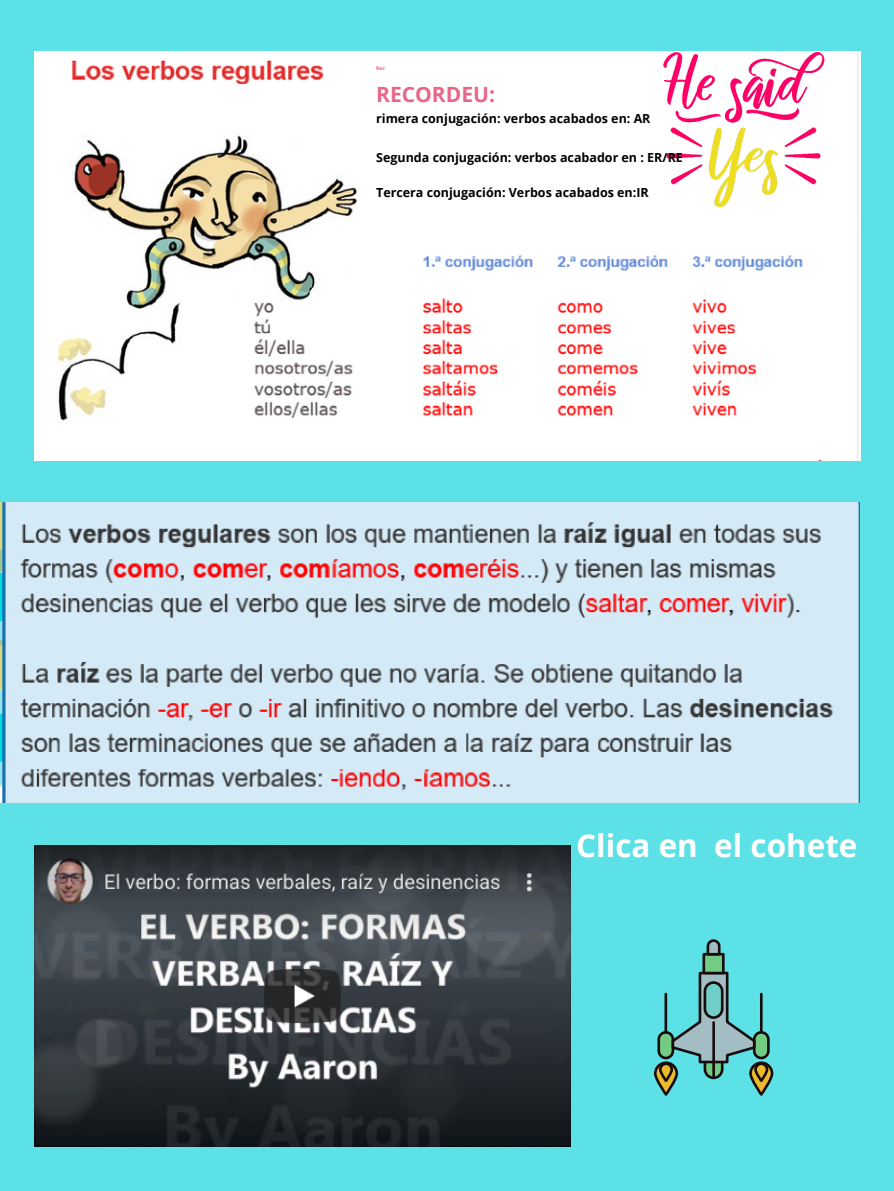
<style>
.page{position:relative;width:894px;height:1191px;background:#fff}
.page>*{position:absolute;margin:0;border:0;box-sizing:border-box;transform-origin:0 0}
.t1{font:700 31.35px "Open Sans";color:#fff}
.t2{font:700 21px "Open Sans";color:#ea6687}
.t3{font:700 12.45px "Open Sans";color:#000}
.t4{font:700 5.1px "Open Sans";color:#ea6687}
</style>
<div class="page">
<div style="left:0;top:0;width:893px;height:1190px;background:#5ce1e6"></div>
<img style="left:34px;top:51px;width:825px;height:409px">
<img style="left:663px;top:51px;width:161px;height:156px">
<img style="left:0;top:503px;width:859px;height:299px">
<div style="left:704px;top:1040px;width:18px;height:37px;background:#73cc83;border-radius:9px"></div>
<div style="left:703px;top:1039px;width:20px;height:40px;border:3px solid #180c0c;border-radius:9px"></div>
<div style="left:658px;top:1032px;width:14px;height:25px;background:#73cc83;border-radius:7px"></div>
<div style="left:657px;top:1030px;width:17px;height:29px;border:3px solid #180c0c;border-radius:7px"></div>
<div style="left:754px;top:1032px;width:14px;height:25px;background:#73cc83;border-radius:7px"></div>
<div style="left:752px;top:1030px;width:17px;height:29px;border:3px solid #180c0c;border-radius:7px"></div>
<svg style="left:670px;top:970px;width:87px;height:94px"></svg>
<hr style="left:712px;top:1022px;width:2px;height:55px;background:#180c0c">
<div style="left:703px;top:954px;width:20px;height:18px;background:#73cc83"></div>
<div style="left:702px;top:952px;width:22px;height:22px;border:3px solid #180c0c"></div>
<div style="left:704px;top:982px;width:18px;height:35px;background:#6fcec8;border-radius:9px"></div>
<div style="left:703px;top:981px;width:20px;height:37px;border:3px solid #180c0c;border-radius:9px"></div>
<svg style="left:705px;top:939px;width:16px;height:17px"></svg>
<hr style="left:759px;top:993px;width:3px;height:39px;background:#180c0c">
<hr style="left:664px;top:993px;width:3px;height:39px;background:#180c0c">
<svg style="left:655px;top:1062px;width:21px;height:32px"></svg>
<div style="left:653px;top:1061px;width:25px;height:34px;border:3px solid #180c0c;border-radius:11px"></div>
<div style="left:658px;top:1062px;width:15px;height:19px;border:3px solid #180c0c;border-radius:6px"></div>
<svg style="left:750px;top:1062px;width:21px;height:32px"></svg>
<div style="left:749px;top:1061px;width:24px;height:34px;border:3px solid #180c0c;border-radius:11px"></div>
<div style="left:754px;top:1062px;width:14px;height:19px;border:3px solid #180c0c;border-radius:6px"></div>
<img style="left:34px;top:845px;width:536px;height:301px">
<p class="t4" style="left:376px;top:65px;width:10px">Rec</p>
<h2 class="t2" style="left:376px;top:79px;width:120px">RECORDEU:</h2>
<p class="t3" style="left:376px;top:110px;width:276px">rimera conjugación: verbos acabados en: AR</p>
<p class="t3" style="left:376px;top:149px;width:308px">Segunda conjugación: verbos acabador en : ER/RE</p>
<p class="t3" style="left:376px;top:184px;width:274px">Tercera conjugación: Verbos acabados en:IR</p>
<h1 class="t1" style="left:576px;top:823px;width:283px">Clica en el cohete</h1>
</div>
